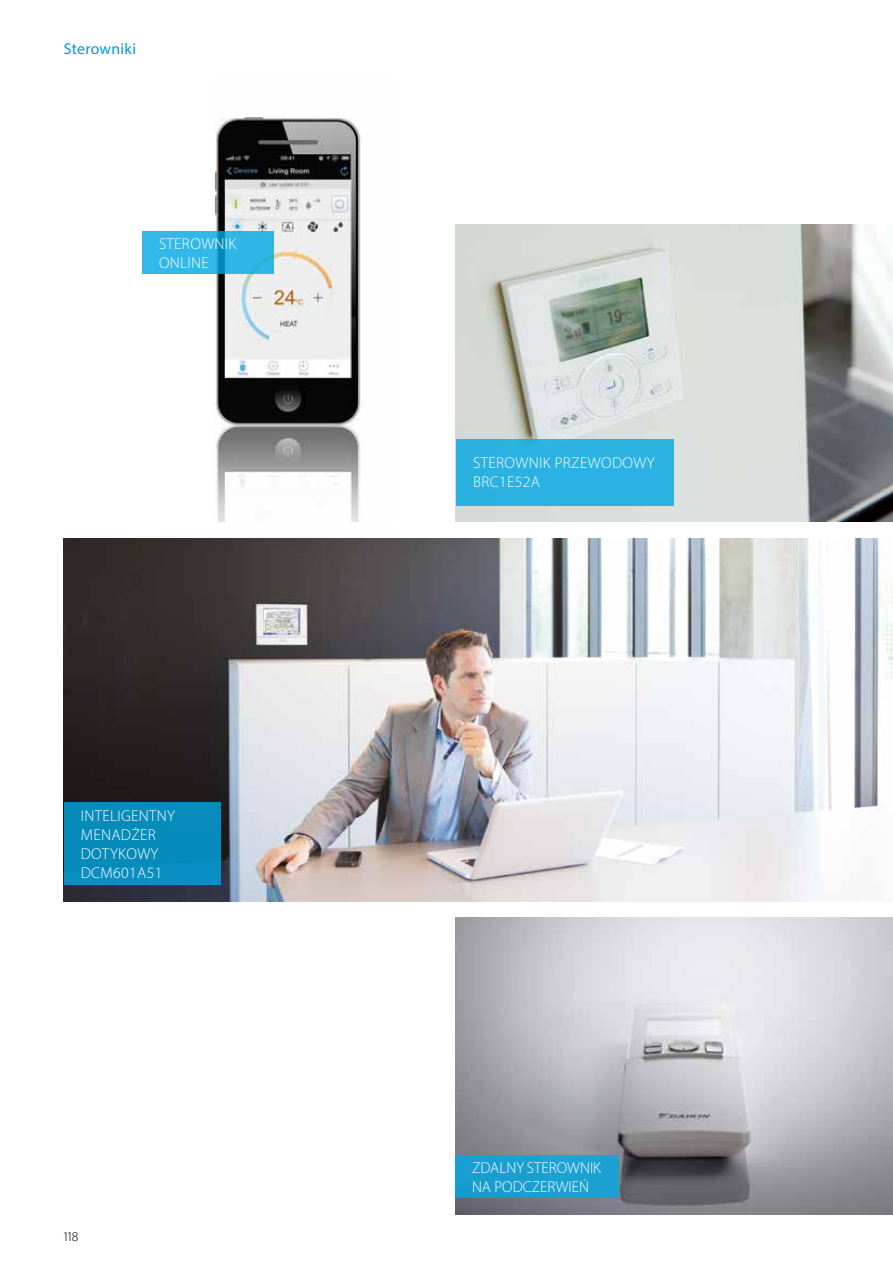
<style>
.page{position:relative;width:893px;height:1263px;background:#fff}
.page>*{position:absolute;margin:0;border:0;box-sizing:border-box;transform-origin:0 0}
.t1{font:300 15.75px/18.9px "Myriad Pro";letter-spacing:.02em;color:#fff}
.t2{font:300 15.75px/18.9px "Myriad Pro";color:#fff}
.t3{font:15.75px "Myriad Pro";letter-spacing:.02em;color:#0095db}
.t4{font:300 13.5px "Myriad Pro";color:#000}
</style>
<div class="page">
<img style="left:64px;top:538px;width:829px;height:363px">
<img style="left:455px;top:225px;width:438px;height:297px">
<img style="left:214px;top:117px;width:147px;height:405px">
<img style="left:455px;top:918px;width:438px;height:297px">
<div style="left:64px;top:802px;width:156px;height:83px;background:#058bba"></div>
<div style="left:455px;top:1156px;width:163px;height:42px;background:#19a0d1"></div>
<svg style="left:142px;top:232px;width:132px;height:42px;background:#2eb4e4"></svg>
<div style="left:456px;top:439px;width:218px;height:66px;background:#2bb2e2"></div>
<p class="t3" style="left:64px;top:39px;width:74px">Sterowniki</p>
<p class="t1" style="left:159px;top:235px;width:79px">STEROWNIK<br>ONLINE</p>
<p class="t1" style="left:81px;top:806px;width:96px">INTELIGENTNY<br>MENADŻER<br>DOTYKOWY<br>DCM601A51</p>
<p class="t4" style="left:64px;top:1229px;width:16px">118</p>
<p class="t1" style="left:473px;top:454px;width:183px">STEROWNIK PRZEWODOWY<br>BRC1E52A</p>
<p class="t2" style="left:472px;top:1159px;width:131px">ZDALNY STEROWNIK<br>NA PODCZERWIEŃ</p>
</div>
